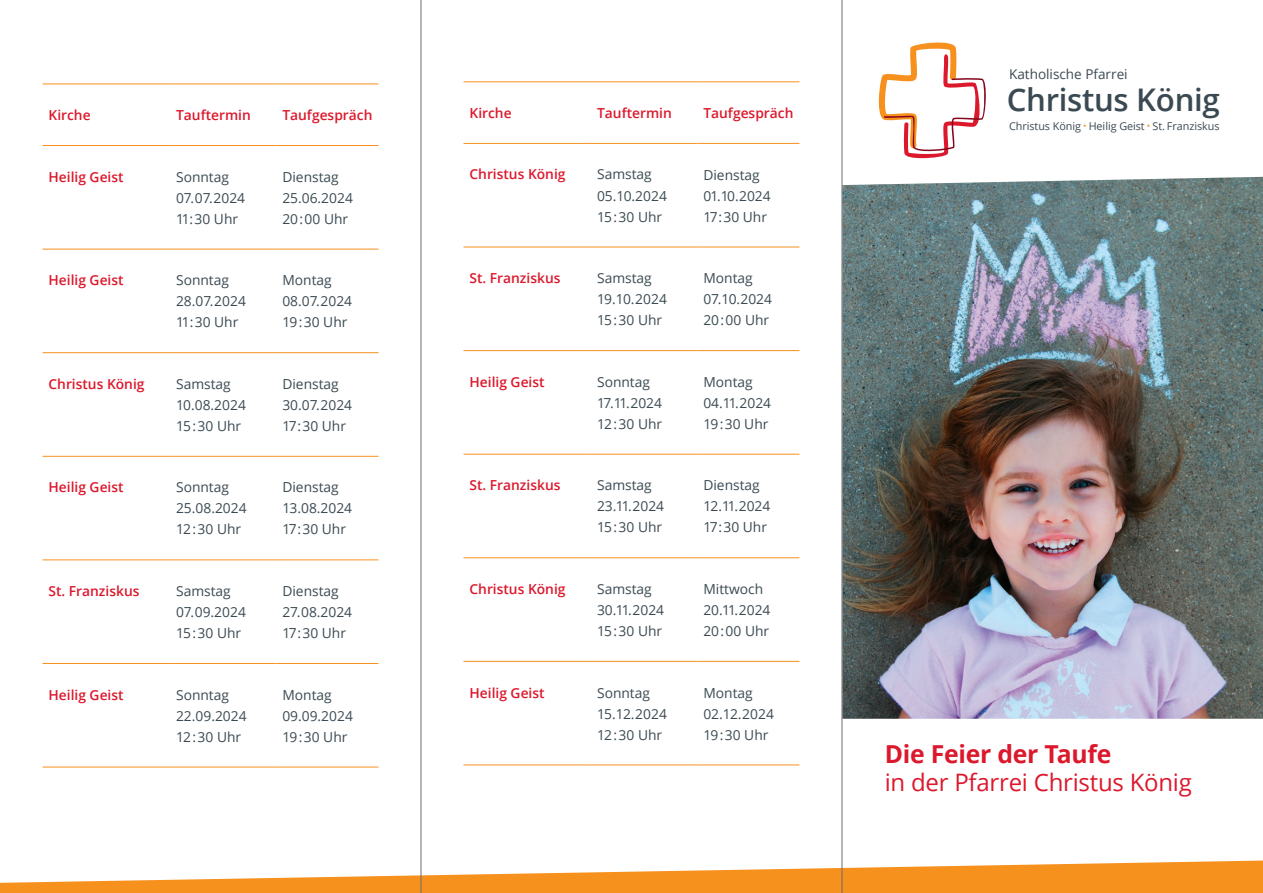
<style>
.page{position:relative;width:1263px;height:893px;background:#fff}
.page>*{position:absolute;margin:0;border:0;box-sizing:border-box;transform-origin:0 0}
.t1{font:600 31.2px "Open Sans";letter-spacing:-.01em;color:#3b4a52}
.t2{font:700 24.75px "Open Sans";letter-spacing:-.01em;color:#dc182c}
.t3{font:24px "Open Sans";letter-spacing:-.01em;color:#dc182c}
.t4{font:13.8px/21px "Open Sans";color:#3b4a52}
.t5{font:600 13.8px "Open Sans";color:#dc182c}
.t6{font:13.5px "Open Sans";color:#3b4a52}
.t7{font:10.8px "Open Sans";letter-spacing:-.005em;color:#3b4a52}
.s1{font-size:9.15px;color:#f6911e}
</style>
<div class="page">
<svg style="left:0;top:860px;width:1263px;height:33px"></svg>
<img style="left:843px;top:177px;width:420px;height:542px">
<svg style="left:878px;top:42px;width:108px;height:116px"></svg>
<hr style="left:43px;top:84px;width:127px;height:1px;background:#f6911e">
<hr style="left:170px;top:84px;width:106px;height:1px;background:#f6911e">
<hr style="left:276px;top:84px;width:102px;height:1px;background:#f6911e">
<hr style="left:43px;top:145px;width:127px;height:1px;background:#f6911e">
<hr style="left:170px;top:145px;width:106px;height:1px;background:#f6911e">
<hr style="left:276px;top:145px;width:102px;height:1px;background:#f6911e">
<hr style="left:43px;top:249px;width:127px;height:1px;background:#f6911e">
<hr style="left:170px;top:249px;width:106px;height:1px;background:#f6911e">
<hr style="left:276px;top:249px;width:102px;height:1px;background:#f6911e">
<hr style="left:43px;top:352px;width:127px;height:1px;background:#f6911e">
<hr style="left:170px;top:352px;width:106px;height:1px;background:#f6911e">
<hr style="left:276px;top:352px;width:102px;height:1px;background:#f6911e">
<hr style="left:43px;top:456px;width:127px;height:1px;background:#f6911e">
<hr style="left:170px;top:456px;width:106px;height:1px;background:#f6911e">
<hr style="left:276px;top:456px;width:102px;height:1px;background:#f6911e">
<hr style="left:43px;top:560px;width:127px;height:1px;background:#f6911e">
<hr style="left:170px;top:560px;width:106px;height:1px;background:#f6911e">
<hr style="left:276px;top:560px;width:102px;height:1px;background:#f6911e">
<hr style="left:43px;top:663px;width:127px;height:1px;background:#f6911e">
<hr style="left:170px;top:663px;width:106px;height:1px;background:#f6911e">
<hr style="left:276px;top:663px;width:102px;height:1px;background:#f6911e">
<hr style="left:43px;top:767px;width:127px;height:1px;background:#f6911e">
<hr style="left:170px;top:767px;width:106px;height:1px;background:#f6911e">
<hr style="left:276px;top:767px;width:102px;height:1px;background:#f6911e">
<hr style="left:463px;top:82px;width:128px;height:1px;background:#f6911e">
<hr style="left:591px;top:82px;width:106px;height:1px;background:#f6911e">
<hr style="left:697px;top:82px;width:102px;height:1px;background:#f6911e">
<hr style="left:463px;top:143px;width:128px;height:1px;background:#f6911e">
<hr style="left:591px;top:143px;width:106px;height:1px;background:#f6911e">
<hr style="left:697px;top:143px;width:102px;height:1px;background:#f6911e">
<hr style="left:463px;top:247px;width:128px;height:1px;background:#f6911e">
<hr style="left:591px;top:247px;width:106px;height:1px;background:#f6911e">
<hr style="left:697px;top:247px;width:102px;height:1px;background:#f6911e">
<hr style="left:463px;top:350px;width:128px;height:1px;background:#f6911e">
<hr style="left:591px;top:350px;width:106px;height:1px;background:#f6911e">
<hr style="left:697px;top:350px;width:102px;height:1px;background:#f6911e">
<hr style="left:463px;top:454px;width:128px;height:1px;background:#f6911e">
<hr style="left:591px;top:454px;width:106px;height:1px;background:#f6911e">
<hr style="left:697px;top:454px;width:102px;height:1px;background:#f6911e">
<hr style="left:463px;top:557px;width:128px;height:1px;background:#f6911e">
<hr style="left:591px;top:557px;width:106px;height:1px;background:#f6911e">
<hr style="left:697px;top:557px;width:102px;height:1px;background:#f6911e">
<hr style="left:463px;top:661px;width:128px;height:1px;background:#f6911e">
<hr style="left:591px;top:661px;width:106px;height:1px;background:#f6911e">
<hr style="left:697px;top:661px;width:102px;height:1px;background:#f6911e">
<hr style="left:463px;top:765px;width:128px;height:1px;background:#f6911e">
<hr style="left:591px;top:765px;width:106px;height:1px;background:#f6911e">
<hr style="left:697px;top:765px;width:102px;height:1px;background:#f6911e">
<hr style="left:421px;top:0;width:1px;height:893px;background:#6c6d70">
<hr style="left:842px;top:0;width:1px;height:893px;background:#6c6d70">
<p class="t5" style="left:49px;top:106px;width:44px">Kirche</p>
<p class="t5" style="left:176px;top:106px;width:76px">Tauftermin</p>
<p class="t5" style="left:282px;top:106px;width:92px">Taufgespräch</p>
<p class="t5" style="left:49px;top:167px;width:77px">Heilig Geist</p>
<p class="t4" style="left:176px;top:166px;width:71px">Sonntag<br>07.07.2024<br>11:30 Uhr</p>
<p class="t4" style="left:282px;top:166px;width:72px">Dienstag<br>25.06.2024<br>20:00 Uhr</p>
<p class="t5" style="left:49px;top:271px;width:77px">Heilig Geist</p>
<p class="t4" style="left:176px;top:269px;width:71px">Sonntag<br>28.07.2024<br>11:30 Uhr</p>
<p class="t4" style="left:282px;top:269px;width:71px">Montag<br>08.07.2024<br>19:30 Uhr</p>
<p class="t5" style="left:49px;top:374px;width:98px">Christus König</p>
<p class="t4" style="left:176px;top:373px;width:71px">Samstag<br>10.08.2024<br>15:30 Uhr</p>
<p class="t4" style="left:282px;top:373px;width:71px">Dienstag<br>30.07.2024<br>17:30 Uhr</p>
<p class="t5" style="left:49px;top:478px;width:77px">Heilig Geist</p>
<p class="t4" style="left:176px;top:477px;width:72px">Sonntag<br>25.08.2024<br>12:30 Uhr</p>
<p class="t4" style="left:282px;top:477px;width:71px">Dienstag<br>13.08.2024<br>17:30 Uhr</p>
<p class="t5" style="left:49px;top:582px;width:92px">St. Franziskus</p>
<p class="t4" style="left:176px;top:580px;width:71px">Samstag<br>07.09.2024<br>15:30 Uhr</p>
<p class="t4" style="left:282px;top:580px;width:71px">Dienstag<br>27.08.2024<br>17:30 Uhr</p>
<p class="t5" style="left:49px;top:685px;width:77px">Heilig Geist</p>
<p class="t4" style="left:176px;top:684px;width:72px">Sonntag<br>22.09.2024<br>12:30 Uhr</p>
<p class="t4" style="left:282px;top:684px;width:72px">Montag<br>09.09.2024<br>19:30 Uhr</p>
<p class="t5" style="left:469px;top:103px;width:44px">Kirche</p>
<p class="t5" style="left:597px;top:103px;width:76px">Tauftermin</p>
<p class="t5" style="left:703px;top:103px;width:92px">Taufgespräch</p>
<p class="t5" style="left:469px;top:165px;width:98px">Christus König</p>
<p class="t4" style="left:597px;top:164px;width:71px">Samstag<br>05.10.2024<br>15:30 Uhr</p>
<p class="t4" style="left:703px;top:164px;width:69px">Dienstag<br>01.10.2024<br>17:30 Uhr</p>
<p class="t5" style="left:469px;top:269px;width:92px">St. Franziskus</p>
<p class="t4" style="left:597px;top:267px;width:71px">Samstag<br>19.10.2024<br>15:30 Uhr</p>
<p class="t4" style="left:703px;top:267px;width:70px">Montag<br>07.10.2024<br>20:00 Uhr</p>
<p class="t5" style="left:469px;top:372px;width:77px">Heilig Geist</p>
<p class="t4" style="left:597px;top:371px;width:67px">Sonntag<br>17.11.2024<br>12:30 Uhr</p>
<p class="t4" style="left:703px;top:371px;width:69px">Montag<br>04.11.2024<br>19:30 Uhr</p>
<p class="t5" style="left:469px;top:476px;width:92px">St. Franziskus</p>
<p class="t4" style="left:597px;top:474px;width:69px">Samstag<br>23.11.2024<br>15:30 Uhr</p>
<p class="t4" style="left:703px;top:474px;width:69px">Dienstag<br>12.11.2024<br>17:30 Uhr</p>
<p class="t5" style="left:469px;top:579px;width:98px">Christus König</p>
<p class="t4" style="left:597px;top:578px;width:69px">Samstag<br>30.11.2024<br>15:30 Uhr</p>
<p class="t4" style="left:703px;top:578px;width:69px">Mittwoch<br>20.11.2024<br>20:00 Uhr</p>
<p class="t5" style="left:469px;top:683px;width:77px">Heilig Geist</p>
<p class="t4" style="left:597px;top:682px;width:71px">Sonntag<br>15.12.2024<br>12:30 Uhr</p>
<p class="t4" style="left:703px;top:682px;width:72px">Montag<br>02.12.2024<br>19:30 Uhr</p>
<p class="t6" style="left:1009px;top:65px;width:120px">Katholische Pfarrei</p>
<h1 class="t1" style="left:1007px;top:78px;width:215px">Christus König</h1>
<p class="t7" style="left:1009px;top:119px;width:212px">Christus König <span class="s1">•</span> Heilig Geist <span class="s1">•</span> St. Franziskus</p>
<h2 class="t2" style="left:885px;top:736px;width:228px">Die Feier der Taufe</h2>
<h3 class="t3" style="left:885px;top:766px;width:309px">in der Pfarrei Christus König</h3>
</div>
